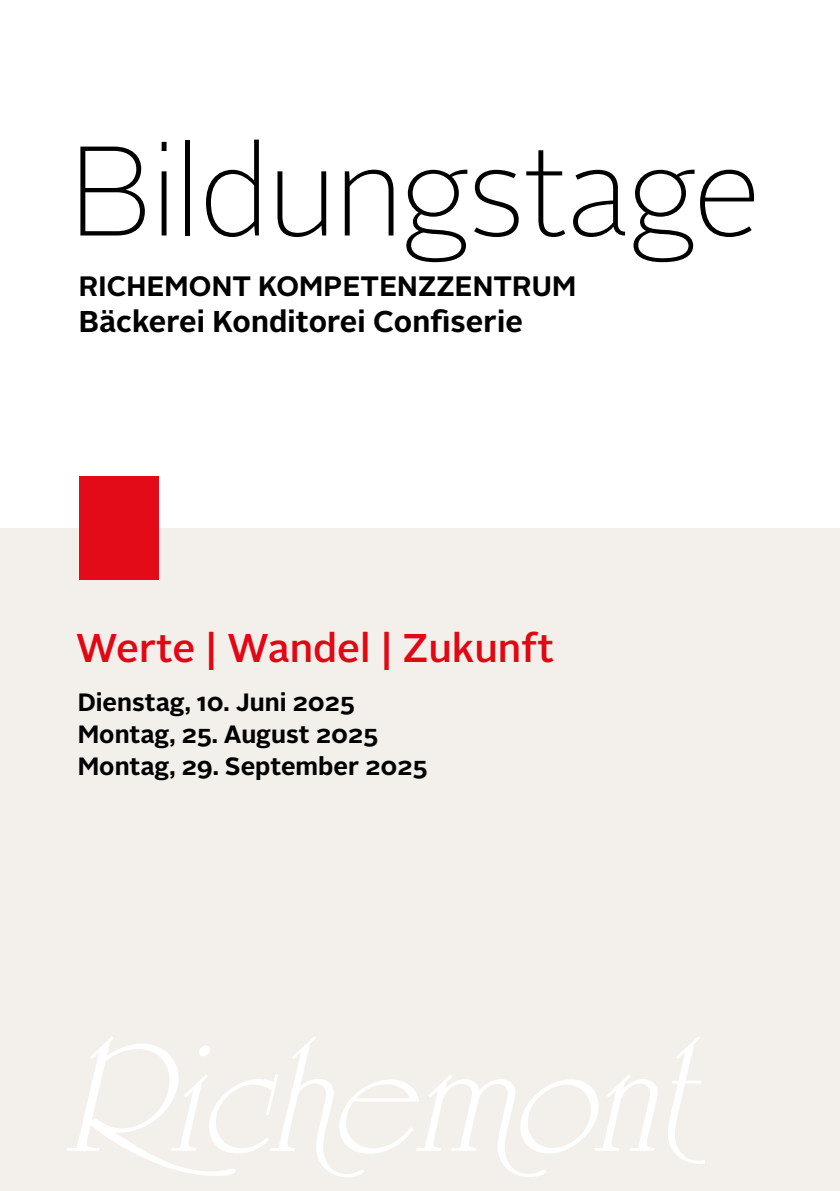
<style>
.page{position:relative;width:840px;height:1191px;background:#fff}
.page>*{position:absolute;margin:0;border:0;box-sizing:border-box;transform-origin:0 0}
.t1{font:100 127px "Alright Sans";letter-spacing:-.025em;color:#000}
.t2{font:500 40px "Alright Sans";color:#e30613}
.t3{font:700 30px "Alright Sans";letter-spacing:.005em;color:#000}
.t4{font:700 28px "Alright Sans";letter-spacing:.005em;color:#000}
.t5{font:700 25px/32px "Alright Sans";color:#000}
</style>
<div class="page">
<div style="left:0;top:528px;width:839px;height:663px;background:#f3f0eb"></div>
<svg style="left:67px;top:1037px;width:590px;height:140px"></svg>
<svg style="left:668px;top:1037px;width:36px;height:127px"></svg>
<div style="left:79px;top:476px;width:80px;height:103px;background:#e30613"></div>
<h1 class="t1" style="left:69px;top:105px;width:694px">Bildungstage</h1>
<p class="t4" style="left:79px;top:267px;width:499px">RICHEMONT KOMPETENZZENTRUM</p>
<p class="t3" style="left:79px;top:301px;width:445px">Bäckerei Konditorei Confiserie</p>
<h2 class="t2" style="left:76px;top:620px;width:479px">Werte | Wandel | Zukunft</h2>
<p class="t5" style="left:78px;top:686px;width:351px">Dienstag, 10. Juni 2025<br>Montag, 25. August 2025<br>Montag, 29. September 2025</p>
</div>
